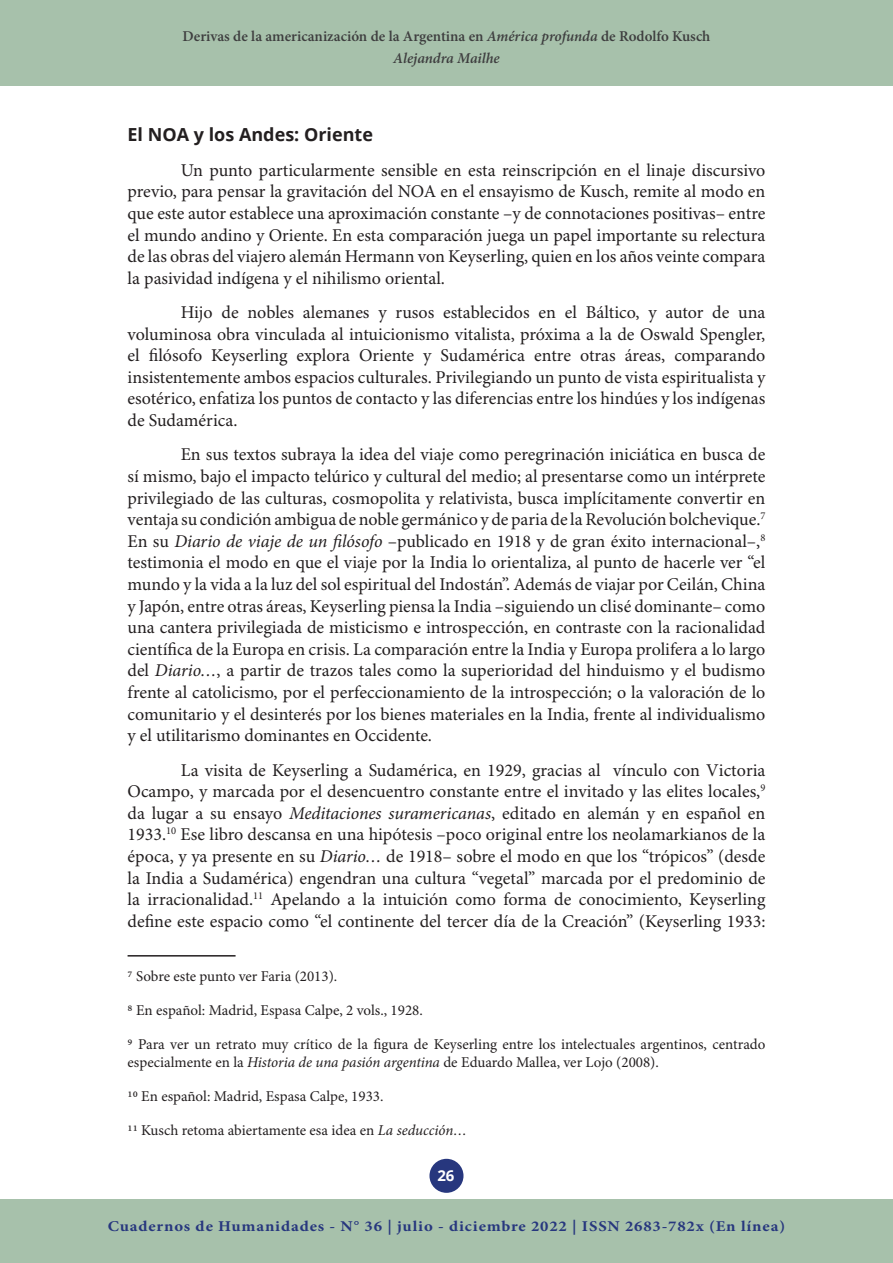
<style>
.page{position:relative;width:893px;height:1263px;background:#fff}
.page>*{position:absolute;margin:0;border:0;box-sizing:border-box;transform-origin:0 0}
.CUERPO{font:18px/21.6px "Minion Pro";color:#231f20;text-align:justify}
.SUBTITULO{font:700 18px "Open Sans";color:#231f20}
.FOOTNOTE{font:15px/18px "Minion Pro";color:#231f20}
.t1{font:600 15px/22.5px "Minion Pro";color:#3e3e3f;text-align:center}
.t2{font:700 15px "Minion Pro";letter-spacing:.05em;color:#27377e;scale:1.11 1}
.t3{font:700 15px "Open Sans";color:#fff}
.s1{font-style:italic}
</style>
<div class="page">
<div style="left:429px;top:1159px;width:34px;height:34px;background:#27377e;border-radius:50%"></div>
<div style="left:0;top:0;width:893px;height:85px;background:#a7c1ab"></div>
<div style="left:0;top:1199px;width:893px;height:64px;background:#a7c1ab"></div>
<hr style="left:128px;top:955px;width:108px;height:1px;background:#231f20">
<p class="t1" style="left:183px;top:25px;width:529px">Derivas de la americanización de la Argentina en <span class="s1">América profunda</span> de Rodolfo Kusch<br><span class="s1">Alejandra Mailhe</span></p>
<p class="SUBTITULO" style="left:128px;top:122px;width:247px">El NOA y los Andes: Oriente</p>
<p class="CUERPO" style="left:128px;top:160px;width:639px;text-indent:53px">Un punto particularmente sensible en esta reinscripción en el linaje discursivo previo, para pensar la gravitación del NOA en el ensayismo de Kusch, remite al modo en que este autor establece una aproximación constante –y de connotaciones positivas– entre el mundo andino y Oriente. En esta comparación juega un papel importante su relectura de las obras del viajero alemán Hermann von Keyserling, quien en los años veinte compara la pasividad indígena y el nihilismo oriental.</p>
<p class="CUERPO" style="left:128px;top:302px;width:639px;text-indent:53px">Hijo de nobles alemanes y rusos establecidos en el Báltico, y autor de una voluminosa obra vinculada al intuicionismo vitalista, próxima a la de Oswald Spengler, el filósofo Keyserling explora Oriente y Sudamérica entre otras áreas, comparando insistentemente ambos espacios culturales. Privilegiando un punto de vista espiritualista y esotérico, enfatiza los puntos de contacto y las diferencias entre los hindúes y los indígenas de Sudamérica.</p>
<p class="CUERPO" style="left:128px;top:445px;width:639px;text-indent:53px">En sus textos subraya la idea del viaje como peregrinación iniciática en busca de sí mismo, bajo el impacto telúrico y cultural del medio; al presentarse como un intérprete privilegiado de las culturas, cosmopolita y relativista, busca implícitamente convertir en ventaja su condición ambigua de noble germánico y de paria de la Revolución bolchevique.<sup>7<br></sup>En su <span class="s1">Diario de viaje de un filósofo</span> –publicado en 1918 y de gran éxito internacional–,<sup>8 </sup>testimonia el modo en que el viaje por la India lo orientaliza, al punto de hacerle ver “el mundo y la vida a la luz del sol espiritual del Indostán”. Además de viajar por Ceilán, China y Japón, entre otras áreas, Keyserling piensa la India –siguiendo un clisé dominante– como una cantera privilegiada de misticismo e introspección, en contraste con la racionalidad científica de la Europa en crisis. La comparación entre la India y Europa prolifera a lo largo del <span class="s1">Diario…</span>, a partir de trazos tales como la superioridad del hinduismo y el budismo frente al catolicismo, por el perfeccionamiento de la introspección; o la valoración de lo comunitario y el desinterés por los bienes materiales en la India, frente al individualismo y el utilitarismo dominantes en Occidente.</p>
<p class="CUERPO" style="left:128px;top:760px;width:639px;text-indent:53px">La visita de Keyserling a Sudamérica, en 1929, gracias al vínculo con Victoria Ocampo, y marcada por el desencuentro constante entre el invitado y las elites locales,<sup>9 </sup>da lugar a su ensayo <span class="s1">Meditaciones suramericanas</span>, editado en alemán y en español en 1933.<sup>10</sup> Ese libro descansa en una hipótesis –poco original entre los neolamarkianos de la época, y ya presente en su <span class="s1">Diario…</span> de 1918– sobre el modo en que los “trópicos” (desde la India a Sudamérica) engendran una cultura “vegetal” marcada por el predominio de la irracionalidad.<sup>11</sup> Apelando a la intuición como forma de conocimiento, Keyserling define este espacio como “el continente del tercer día de la Creación” (Keyserling 1933:</p>
<p class="FOOTNOTE" style="left:128px;top:968px;width:211px">7 Sobre este punto ver Faria (2013).</p>
<p class="FOOTNOTE" style="left:128px;top:1002px;width:297px">8 En español: Madrid, Espasa Calpe, 2 vols., 1928.</p>
<p class="FOOTNOTE" style="left:128px;top:1036px;width:639px">9 Para ver un retrato muy crítico de la figura de Keyserling entre los intelectuales argentinos, centrado especialmente en la <span class="s1">Historia de una pasión argentina</span> de Eduardo Mallea, ver Lojo (2008).</p>
<p class="FOOTNOTE" style="left:128px;top:1088px;width:257px">10 En español: Madrid, Espasa Calpe, 1933.</p>
<p class="FOOTNOTE" style="left:128px;top:1122px;width:341px">11 Kusch retoma abiertamente esa idea en <span class="s1">La seducción…</span></p>
<p class="t3" style="left:437px;top:1165px;width:19px">26</p>
<p class="t2" style="left:108px;top:1216px;width:612px">Cuadernos de Humanidades - N° 36 | julio - diciembre 2022 | ISSN 2683-782x (En línea)</p>
</div>
